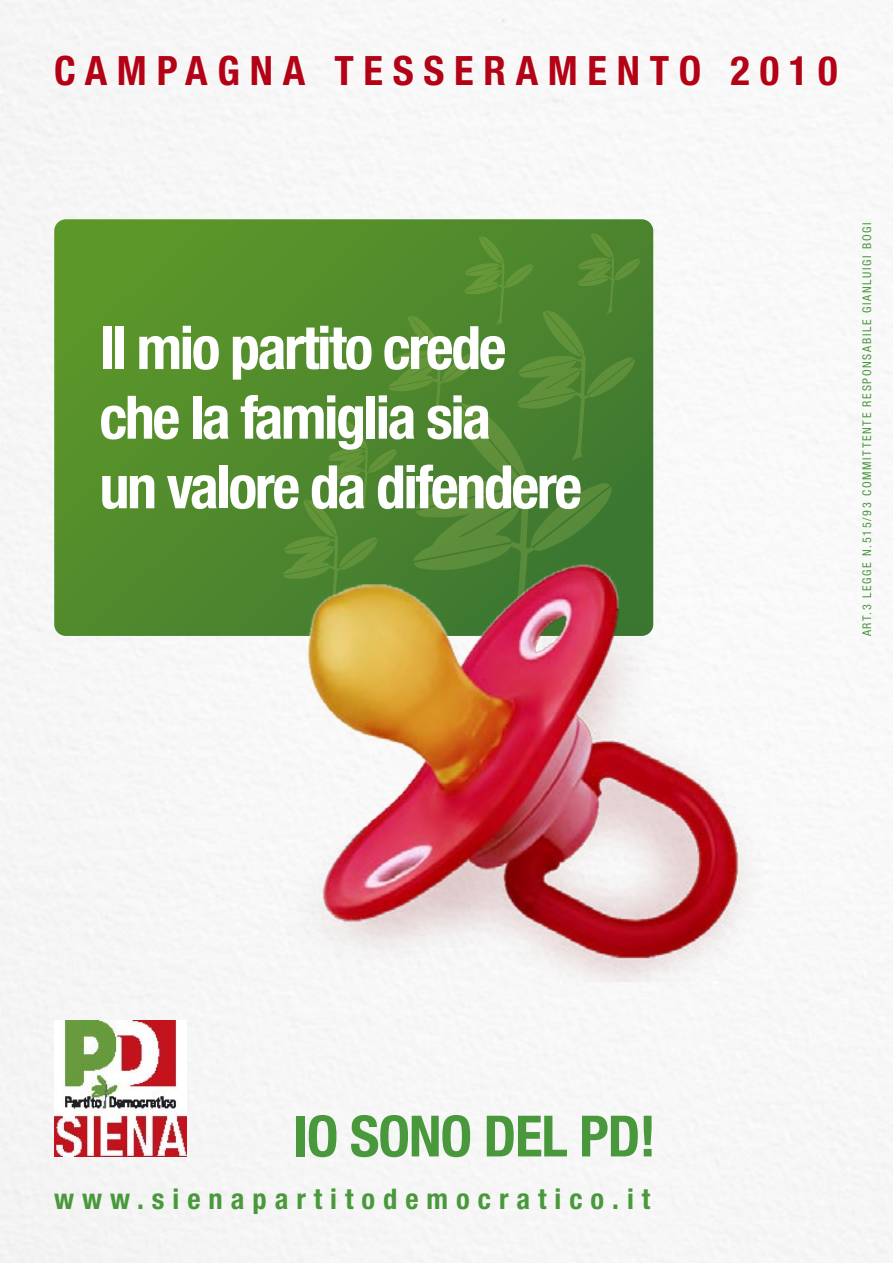
<style>
.page{position:relative;width:893px;height:1263px;background:#fff}
.page>*{position:absolute;margin:0;border:0;box-sizing:border-box;transform-origin:0 0}
.t1{font:700 condensed 60px/69.6px "Helvetica Neue";letter-spacing:-.04em;color:#fff}
.t2{font:700 condensed 57px "Helvetica Neue";letter-spacing:-.02em;color:#49993c}
.t3{font:700 condensed 40.5px "Helvetica Neue";letter-spacing:.24em;color:#b30215}
.t4{font:700 condensed 28.5px "Helvetica Neue";letter-spacing:.28em;color:#49993c}
.t5{font:condensed 12px "Helvetica Neue";letter-spacing:.14em;color:#49993c}
</style>
<div class="page">
<img style="left:0;top:0;width:893px;height:1263px">
<svg style="left:54px;top:219px;width:599px;height:417px;background:#548e2c"></svg>
<svg style="left:283px;top:233px;width:357px;height:287px;background:#50882f"></svg>
<svg style="left:413px;top:403px;width:199px;height:117px;background:#4d8332"></svg>
<img style="left:264px;top:520px;width:536px;height:461px">
<img style="left:54px;top:1020px;width:132px;height:136px">
<p class="t3" style="left:54px;top:47px;width:785px">CAMPAGNA TESSERAMENTO 2010</p>
<p class="t1" style="left:99px;top:312px;width:409px">Il mio partito crede che la famiglia sia</p>
<p class="t1" style="left:99px;top:451px;width:484px">un valore da difendere</p>
<p class="t5" style="left:860px;top:636px;width:415px;rotate:-90deg">ART.3 LEGGE N.515/93 COMMITTENTE RESPONSABILE GIANLUIGI BOGI</p>
<p class="t2" style="left:293px;top:1102px;width:364px">IO SONO DEL PD!</p>
<p class="t4" style="left:54px;top:1181px;width:598px">www.sienapartitodemocratico.it</p>
</div>
